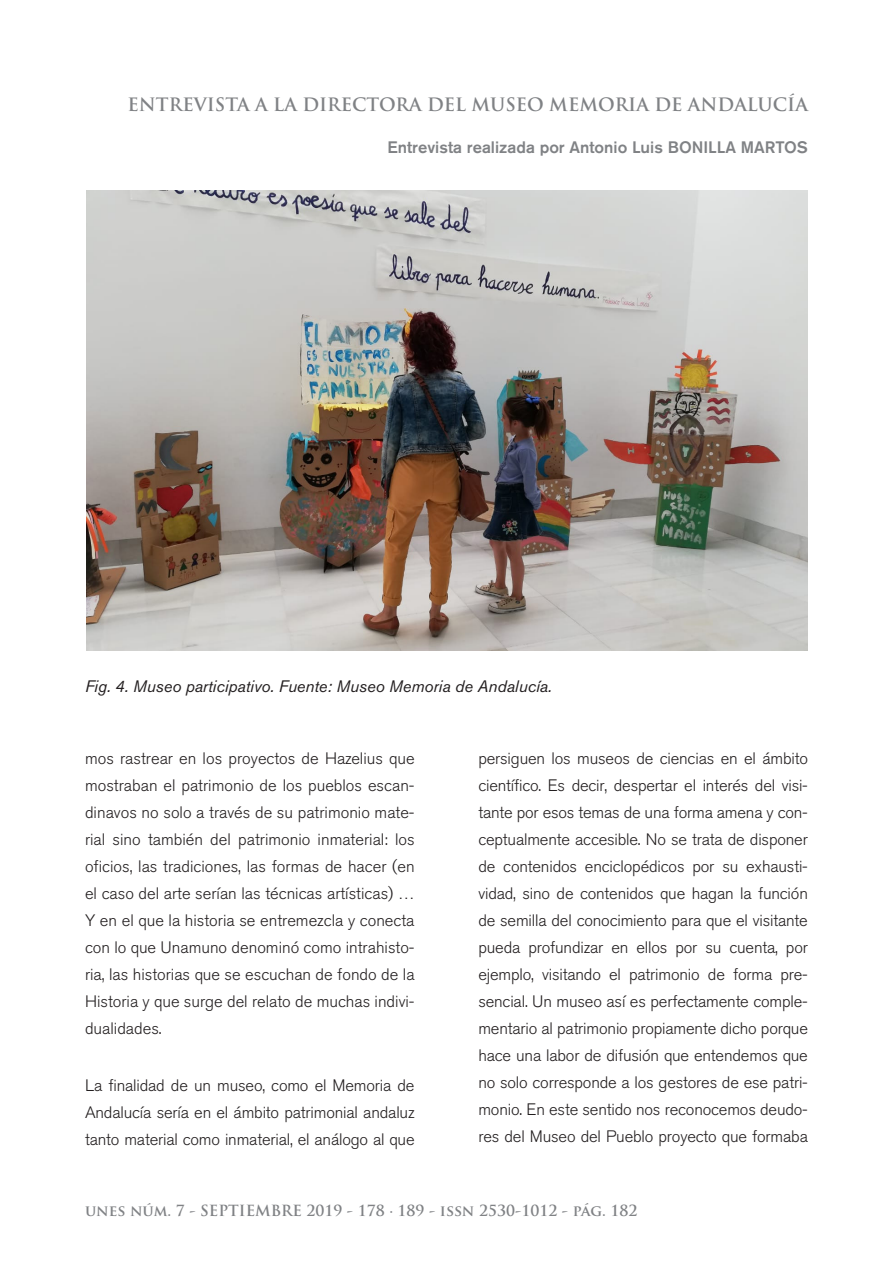
<style>
.page{position:relative;width:893px;height:1263px;background:#fff}
.page>*{position:absolute;margin:0;border:0;box-sizing:border-box;transform-origin:0 0}
.t1{font:700 18px "Trajan Pro";color:#808285}
.cuerpo_de_texto{font:300 16.5px/27px "Akzidenz Grotesk BQ";letter-spacing:-.01em;color:#231f20;text-align:justify}
.pie{font:italic 16.5px "Akzidenz Grotesk BQ";color:#231f20}
.t2{font:500 16.5px "Akzidenz Grotesk BQ";color:#808285}
.Título_H1{font:700 15px "Trajan Pro";color:#808285}
</style>
<div class="page">
<img style="left:86px;top:191px;width:722px;height:460px">
<p class="t1" style="left:128px;top:93px;width:682px">ENTREVISTA A LA DIRECTORA DEL MUSEO MEMORIA DE ANDALUCÍA</p>
<p class="t2" style="left:388px;top:137px;width:422px">Entrevista realizada por Antonio Luis BONILLA MARTOS</p>
<p class="pie" style="left:85px;top:676px;width:468px">Fig. 4. Museo participativo. Fuente: Museo Memoria de Andalucía.</p>
<p class="cuerpo_de_texto" style="left:85px;top:745px;width:331px">mos rastrear en los proyectos de Hazelius que mostraban el patrimonio de los pueblos escan&shy;dinavos no solo a través de su patrimonio mate&shy;rial sino también del patrimonio inmaterial: los oficios, las tradiciones, las formas de hacer (en el caso del arte serían las técnicas artísticas) … Y en el que la historia se entremezcla y conecta con lo que Unamuno denominó como intrahisto&shy;ria, las historias que se escuchan de fondo de la Historia y que surge del relato de muchas indivi&shy;dualidades.</p>
<p class="cuerpo_de_texto" style="left:85px;top:1072px;width:331px">La finalidad de un museo, como el Memoria de Andalucía sería en el ámbito patrimonial andaluz tanto material como inmaterial, el análogo al que</p>
<p class="cuerpo_de_texto" style="left:478px;top:745px;width:331px">persiguen los museos de ciencias en el ámbito científico. Es decir, despertar el interés del visi&shy;tante por esos temas de una forma amena y con&shy;ceptualmente accesible. No se trata de disponer de contenidos enciclopédicos por su exhausti&shy;vidad, sino de contenidos que hagan la función de semilla del conocimiento para que el visitante pueda profundizar en ellos por su cuenta, por ejemplo, visitando el patrimonio de forma pre&shy;sencial. Un museo así es perfectamente comple&shy;mentario al patrimonio propiamente dicho porque hace una labor de difusión que entendemos que no solo corresponde a los gestores de ese patri&shy;monio. En este sentido nos reconocemos deudo&shy;res del Museo del Pueblo proyecto que formaba</p>
<p class="Título_H1" style="left:85px;top:1201px;width:554px">unes núm. 7 - SEPTIEMBRE 2019 - 178 · 189 - issn 2530-1012 - pág. 182</p>
</div>
